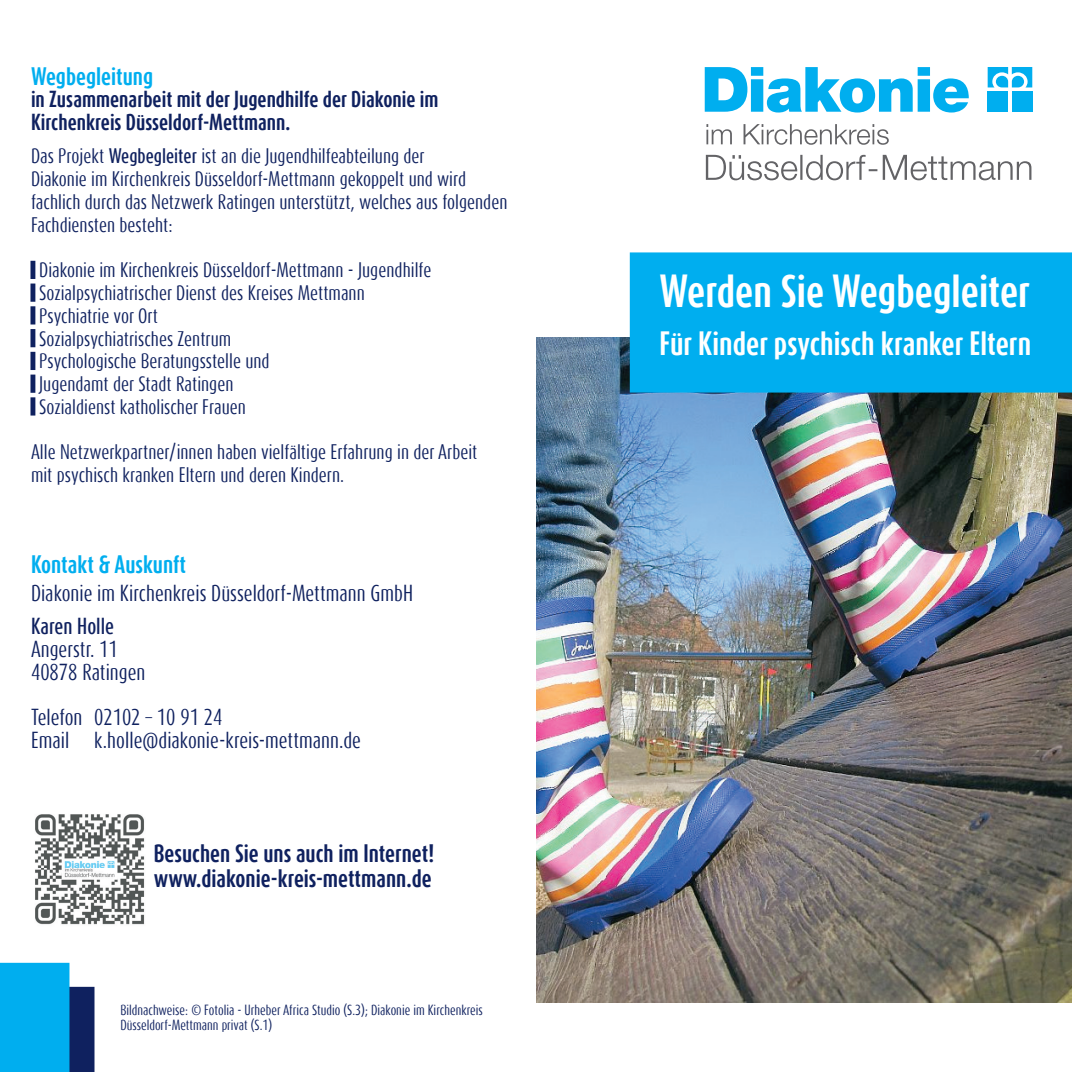
<style>
.page{position:relative;width:1072px;height:1072px;background:#fff}
.page>*{position:absolute;margin:0;border:0;box-sizing:border-box;transform-origin:0 0}
.t1{font:700 38.5px "Dax Compact Offc";color:#fff}
.t2{font:700 28px "Dax Compact Offc";color:#fff}
.t3{font:700 21px/24.5px "Dax Compact Offc";color:#0f215f}
.t4{font:700 21px "Dax Compact Offc";color:#00aeef}
.t5{font:19.25px/22.8px "Dax Compact Offc";color:#0f215f}
.t6{font:700 19.25px/22.8px "Dax Compact Offc";color:#0f215f}
.t7{font:500 19.25px "Dax Compact Offc";color:#0f215f}
.t8{font:17.5px/22.8px "Dax Compact Offc";color:#0f215f}
.t9{font:12.25px/14.7px "Dax Compact Offc";color:#0f215f}
.s1{font-weight:500}
</style>
<div class="page">
<svg style="left:0;top:962px;width:94px;height:109px;background:#1397d3"></svg>
<img style="left:35px;top:814px;width:110px;height:111px">
<div style="left:30px;top:261px;width:5px;height:18px;border:4px solid #0f215f"></div>
<div style="left:30px;top:283px;width:5px;height:19px;border:4px solid #0f215f"></div>
<div style="left:30px;top:306px;width:5px;height:18px;border:4px solid #0f215f"></div>
<div style="left:30px;top:329px;width:5px;height:18px;border:4px solid #0f215f"></div>
<div style="left:30px;top:352px;width:5px;height:18px;border:4px solid #0f215f"></div>
<div style="left:30px;top:374px;width:5px;height:19px;border:4px solid #0f215f"></div>
<div style="left:30px;top:397px;width:5px;height:18px;border:4px solid #0f215f"></div>
<img style="left:536px;top:338px;width:535px;height:664px">
<div style="left:630px;top:252px;width:441px;height:140px;background:#00aeef"></div>
<svg style="left:706px;top:124px;width:182px;height:21px"></svg>
<svg style="left:706px;top:155px;width:325px;height:25px"></svg>
<svg style="left:704px;top:67px;width:264px;height:45px"></svg>
<svg style="left:987px;top:67px;width:45px;height:20px"></svg>
<div style="left:987px;top:91px;width:21px;height:21px;background:#00aeef"></div>
<div style="left:1011px;top:91px;width:21px;height:21px;background:#00aeef"></div>
<p class="t4" style="left:31px;top:62px;width:124px">Wegbegleitung</p>
<p class="t6" style="left:31px;top:88px;width:409px">in Zusammenarbeit mit der Jugendhilfe der Diakonie im<br>Kirchenkreis Düsseldorf-Mettmann.</p>
<p class="t8" style="left:31px;top:145px;width:478px">Das Projekt <span class="s1">Wegbegleiter</span> ist an die Jugendhilfeabteilung der<br>Diakonie im Kirchenkreis Düsseldorf-Mettmann gekoppelt und wird fachlich durch das Netzwerk Ratingen unterstützt, welches aus folgenden Fachdiensten besteht:</p>
<p class="t8" style="left:31px;top:259px;width:402px">l Diakonie im Kirchenkreis Düsseldorf-Mettmann - Jugendhilfe l Sozialpsychiatrischer Dienst des Kreises Mettmann<br>l Psychiatrie vor Ort<br>l Sozialpsychiatrisches Zentrum<br>l Psychologische Beratungsstelle und<br>l Jugendamt der Stadt Ratingen<br>l Sozialdienst katholischer Frauen</p>
<p class="t8" style="left:31px;top:441px;width:448px">Alle Netzwerkpartner/innen haben vielfältige Erfahrung in der Arbeit mit psychisch kranken Eltern und deren Kindern.</p>
<p class="t4" style="left:31px;top:550px;width:157px">Kontakt &amp; Auskunft</p>
<p class="t5" style="left:31px;top:582px;width:383px">Diakonie im Kirchenkreis Düsseldorf-Mettmann GmbH</p>
<p class="t7" style="left:31px;top:613px;width:85px">Karen Holle</p>
<p class="t5" style="left:31px;top:638px;width:116px">Angerstr. 11<br>40878 Ratingen</p>
<p class="t5" style="left:31px;top:706px;width:193px">Telefon 02102 – 10 91 24<br>Email</p>
<p class="t5" style="left:94px;top:729px;width:268px">k.holle@diakonie-kreis-mettmann.de</p>
<p class="t3" style="left:154px;top:841px;width:282px">Besuchen Sie uns auch im Internet! www.diakonie-kreis-mettmann.de</p>
<p class="t9" style="left:120px;top:1003px;width:364px">Bildnachweise: © Fotolia - Urheber Africa Studio (S.3); Diakonie im Kirchenkreis<br>Düsseldorf-Mettmann privat (S.1)</p>
<h1 class="t1" style="left:659px;top:265px;width:372px">Werden Sie Wegbegleiter</h1>
<h2 class="t2" style="left:659px;top:325px;width:373px">Für Kinder psychisch kranker Eltern</h2>
</div>
